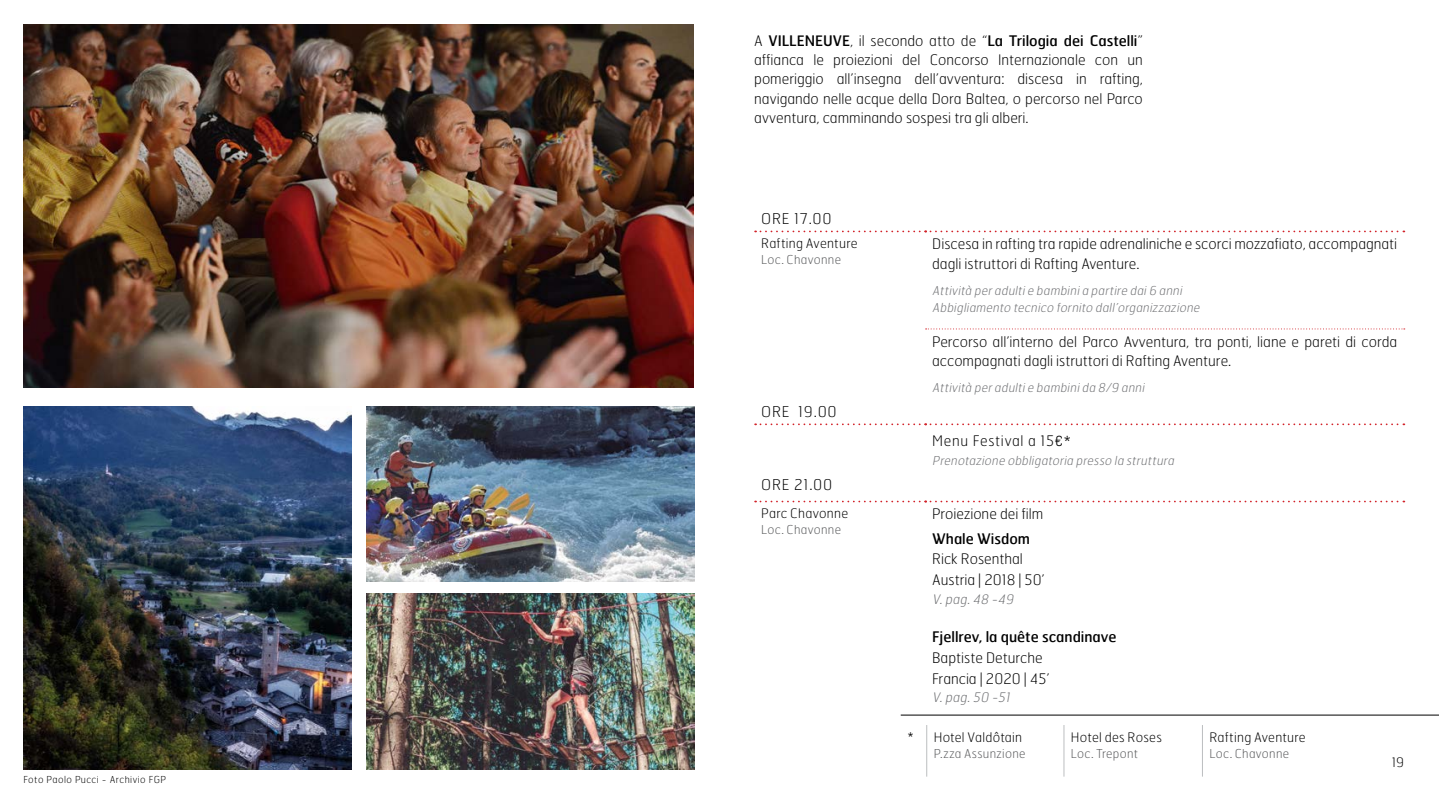
<style>
.page{position:relative;width:1439px;height:794px;background:#fff}
.page>*{position:absolute;margin:0;border:0;box-sizing:border-box;transform-origin:0 0}
.t1{font:100 14.88px "Hermes";letter-spacing:.05em;color:#000}
.t2{font:100 14.53px/19.2px "Hermes";color:#000}
.t3{font:14.53px "Hermes";color:#000}
.t4{font:100 14.53px "Hermes";letter-spacing:.05em;color:#000}
.t5{font:100 13.12px "Hermes";letter-spacing:.02em;color:#000}
.t6{font:italic 100 13.12px "Hermes";color:#6d6e71}
.t7{font:italic 100 12.25px/17.2px "Hermes";color:#6d6e71}
.t8{font:100 12.25px "Hermes";letter-spacing:.025em;color:#58595b}
.t9{font:100 9.62px "Hermes";letter-spacing:.05em;color:#000}
.s1{font-weight:400}
.s2{font-family:"Abel";font-weight:400}
.s3{font-size:14.53px}
</style>
<div class="page">
<svg style="left:755px;top:230px;width:649px;height:2px"></svg>
<svg style="left:755px;top:423px;width:649px;height:2px"></svg>
<svg style="left:755px;top:500px;width:649px;height:2px"></svg>
<svg style="left:925px;top:328px;width:479px;height:1px"></svg>
<hr style="left:926px;top:725px;width:1px;height:51px;background:#bcbec0">
<hr style="left:1063px;top:725px;width:1px;height:51px;background:#bcbec0">
<hr style="left:1202px;top:725px;width:1px;height:51px;background:#bcbec0">
<hr style="left:900px;top:715px;width:539px;height:1px;background:#000">
<img style="left:24px;top:406px;width:327px;height:363px">
<img style="left:367px;top:406px;width:327px;height:175px">
<img style="left:367px;top:593px;width:327px;height:176px">
<img style="left:24px;top:25px;width:669px;height:363px">
<p class="t9" style="left:24px;top:773px;width:144px">Foto Paolo Pucci - Archivio FGP</p>
<p class="t2" style="left:754px;top:31px;width:390px;text-align:justify">A <span class="s1">VILLENEUVE</span>, il secondo atto de “<span class="s1">La Trilogia dei Castelli</span>” affianca le proiezioni del Concorso Internazionale con un pomeriggio all’insegna dell’avventura: discesa in rafting, navigando nelle acque della Dora Baltea, o percorso nel Parco avventura, camminando sospesi tra gli alberi.</p>
<p class="t1" style="left:761px;top:210px;width:72px">ORE 17.00</p>
<p class="t5" style="left:761px;top:235px;width:98px">Rafting Aventure</p>
<p class="t8" style="left:761px;top:252px;width:81px">Loc. Chavonne</p>
<p class="t1" style="left:761px;top:402px;width:77px">ORE 19.00</p>
<p class="t1" style="left:761px;top:475px;width:73px">ORE 21.00</p>
<p class="t5" style="left:761px;top:505px;width:89px">Parc Chavonne</p>
<p class="t8" style="left:761px;top:522px;width:81px">Loc. Chavonne</p>
<p class="t2" style="left:932px;top:234px;width:466px">Discesa in rafting tra rapide adrenaliniche e scorci mozzafiato, accompagnati dagli istruttori di Rafting Aventure.</p>
<p class="t7" style="left:932px;top:281px;width:272px">Attività peradultie bambinia partire dai6 anni<br>Abbigliamento tecnico fornito dall’organizzazione</p>
<p class="t2" style="left:932px;top:331px;width:466px">Percorso all’interno del Parco Avventura, tra ponti, liane e pareti di corda accompagnati dagli istruttori di Rafting Aventure.</p>
<p class="t7" style="left:932px;top:379px;width:216px">Attività peradultie bambinida 8/9 anni</p>
<p class="t4" style="left:932px;top:431px;width:140px">Menu Festival a 15<span class="s2">€*</span></p>
<p class="t7" style="left:932px;top:451px;width:246px">Prenotazione obbligatoria presso la struttura</p>
<p class="t2" style="left:932px;top:504px;width:113px">Proiezione dei film</p>
<p class="t3" style="left:932px;top:529px;width:99px">Whale Wisdom</p>
<p class="t2" style="left:932px;top:548px;width:114px;line-height:21px">Rick Rosenthal<br>Austria | 2018 | 50’</p>
<p class="t6" style="left:932px;top:590px;width:86px">V.pag.48 -49</p>
<p class="t3" style="left:932px;top:627px;width:186px">Fjellrev, la quête scandinave</p>
<p class="t2" style="left:932px;top:647px;width:119px;line-height:21px">Baptiste Deturche<br>Francia | 2020 | 45’</p>
<p class="t6" style="left:932px;top:689px;width:82px">V.pag.50 -51</p>
<p class="t5" style="left:907px;top:728px;width:116px"><span class="s3">*</span> Hotel Valdôtain</p>
<p class="t8" style="left:933px;top:745px;width:93px">P.zza Assunzione</p>
<p class="t5" style="left:1071px;top:728px;width:92px">Hotel des Roses</p>
<p class="t8" style="left:1071px;top:745px;width:68px">Loc. Trepont</p>
<p class="t5" style="left:1209px;top:728px;width:98px">Rafting Aventure</p>
<p class="t8" style="left:1209px;top:745px;width:81px">Loc. Chavonne</p>
<p class="t5" style="left:1391px;top:754px;width:14px">19</p>
</div>
